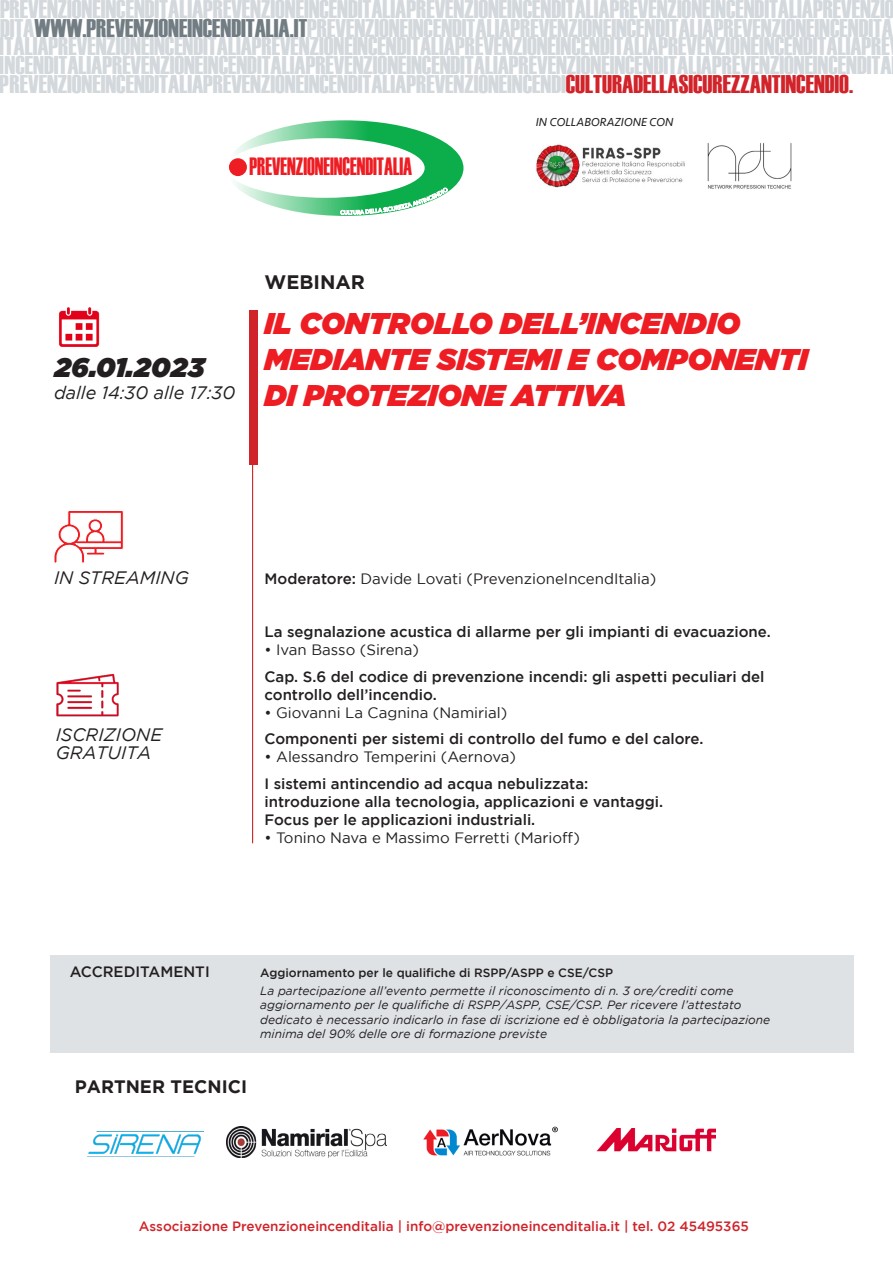
<style>
.page{position:relative;width:893px;height:1263px;background:#fff}
.page>*{position:absolute;margin:0;border:0;box-sizing:border-box;transform-origin:0 0}
.t1{font:italic 900 30px/36px "Gotham";color:#ee1d23}
.t2{font:italic 900 27px "Gotham";color:#231f20}
.t3{font:25.5px/18.8px "Haettenschweiler";color:#d3d8dc}
.t4{font:24.9px "Haettenschweiler";color:#ee1d23;scale:.82 1}
.t5{font:700 19.5px "Gotham";color:#231f20}
.t6{font:italic 18px/18px "Gotham";color:#231f20}
.t7{font:700 18px "Gotham";color:#231f20}
.t8{font:500 15px/18px "Gotham";color:#231f20}
.t9{font:15px "Gotham";color:#231f20}
.t10{font:500 13.5px "Gotham";color:#d1232a}
.t11{font:italic 12px/14.4px "Gotham";color:#231f20}
.t12{font:500 12px "Gotham";color:#231f20}
.t13{font:italic 12px "Seravek";color:#231f20}
.t14{font:500 5.55px "Avenir";color:#fff;scale:.96 1}
.s1{color:#717d83}
.s2{color:#d1232a}
.s3{font-weight:500}
</style>
<div class="page">
<img style="left:536px;top:144px;width:149px;height:44px">
<img style="left:707px;top:143px;width:85px;height:46px">
<div style="left:249px;top:310px;width:9px;height:155px;background:#d1232a"></div>
<hr style="left:252px;top:457px;width:1px;height:386px;background:#d1232a">
<img style="left:59px;top:307px;width:41px;height:40px">
<div style="left:50px;top:955px;width:804px;height:98px;background:#dee2e5"></div>
<img style="left:56px;top:674px;width:63px;height:43px">
<img style="left:423px;top:1126px;width:135px;height:30px">
<img style="left:227px;top:1127px;width:160px;height:30px">
<img style="left:88px;top:1131px;width:116px;height:23px">
<img style="left:596px;top:1128px;width:120px;height:24px">
<svg style="left:54px;top:510px;width:70px;height:53px"></svg>
<svg style="left:229px;top:120px;width:234px;height:96px"></svg>
<p class="t3" style="left:0;top:-2px;width:896px">PREVENZIONEINCENDITALIAPREVENZIONEINCENDITALIAPREVENZIONEINCENDITALIAPREVENZIONEINCENDITALIAPREVENZIO DITA<span class="s1">WWW.PREVENZIONEINCENDITALIA.IT</span>PREVENZIONEINCENDITALIAPREVENZIONEINCENDITALIAPREVENZIONEINCENDITA ITALIAPREVENZIONEINCENDITALIAPREVENZIONEINCENDITALIAPREVENZIONEINCENDITALIAPREVENZIONEINCENDITALIAPRE INCENDITALIAPREVENZIONEINCENDITALIAPREVENZIONEINCENDITALIAPREVENZIONEINCENDITALIAPREVENZIONEINCENDITA PREVENZIONEINCENDITALIAPREVENZIONEINCENDITALIAPREVENZIONEINCENDI<span class="s2">CULTURADELLASICUREZZANTINCENDIO.</span></p>
<p class="t4" style="left:250px;top:153px;width:200px">PREVENZIONEINCENDITALIA</p>
<p class="t14" style="left:348px;top:209px;width:4px">L</p>
<p class="t14" style="left:365px;top:209px;width:19px;rotate:-6deg">DELLA</p>
<p class="t13" style="left:536px;top:112px;width:139px">IN COLLABORAZIONE CON</p>
<p class="t2" style="left:54px;top:352px;width:152px">26.01.2023</p>
<p class="t6" style="left:54px;top:384px;width:183px">dalle 14:30 alle 17:30</p>
<p class="t5" style="left:264px;top:271px;width:102px">WEBINAR</p>
<p class="t1" style="left:264px;top:304px;width:545px">IL CONTROLLO DELL’INCENDIO<br>MEDIANTE SISTEMI E COMPONENTI<br>DI PROTEZIONE ATTIVA</p>
<p class="t6" style="left:54px;top:568px;width:136px">IN STREAMING</p>
<p class="t6" style="left:56px;top:726px;width:108px">ISCRIZIONE<br>GRATUITA</p>
<p class="t9" style="left:264px;top:570px;width:393px"><span class="s3">Moderatore:</span> Davide Lovati (PrevenzioneIncendItalia)</p>
<p class="t8" style="left:264px;top:622px;width:508px">La segnalazione acustica di allarme per gli impianti di evacuazione.</p>
<p class="t9" style="left:264px;top:641px;width:156px">• Ivan Basso (Sirena)</p>
<p class="t8" style="left:264px;top:667px;width:502px">Cap. S.6 del codice di prevenzione incendi: gli aspetti peculiari del controllo dell’incendio.</p>
<p class="t9" style="left:264px;top:704px;width:244px">• Giovanni La Cagnina (Namirial)</p>
<p class="t8" style="left:264px;top:729px;width:440px">Componenti per sistemi di controllo del fumo e del calore.</p>
<p class="t9" style="left:264px;top:748px;width:253px">• Alessandro Temperini (Aernova)</p>
<p class="t8" style="left:264px;top:774px;width:400px">I sistemi antincendio ad acqua nebulizzata: introduzione alla tecnologia, applicazioni e vantaggi.<br>Focus per le applicazioni industriali.</p>
<p class="t9" style="left:264px;top:829px;width:317px">• Tonino Nava e Massimo Ferretti (Marioff)</p>
<p class="t8" style="left:70px;top:962px;width:142px">ACCREDITAMENTI</p>
<p class="t12" style="left:260px;top:966px;width:354px">Aggiornamento per le qualifiche di RSPP/ASPP e CSE/CSP</p>
<p class="t11" style="left:260px;top:983px;width:511px">La partecipazione all’evento permette il riconoscimento di n. 3 ore/crediti come aggiornamento per le qualifiche di RSPP/ASPP, CSE/CSP. Per ricevere l’attestato dedicato è necessario indicarlo in fase di iscrizione ed è obbligatoria la partecipazione minima del 90% delle ore di formazione previste</p>
<p class="t7" style="left:75px;top:1076px;width:174px">PARTNER TECNICI</p>
<p class="t10" style="left:139px;top:1218px;width:611px">Associazione Prevenzioneincenditalia | info@prevenzioneincenditalia.it | tel. 02 45495365</p>
</div>
